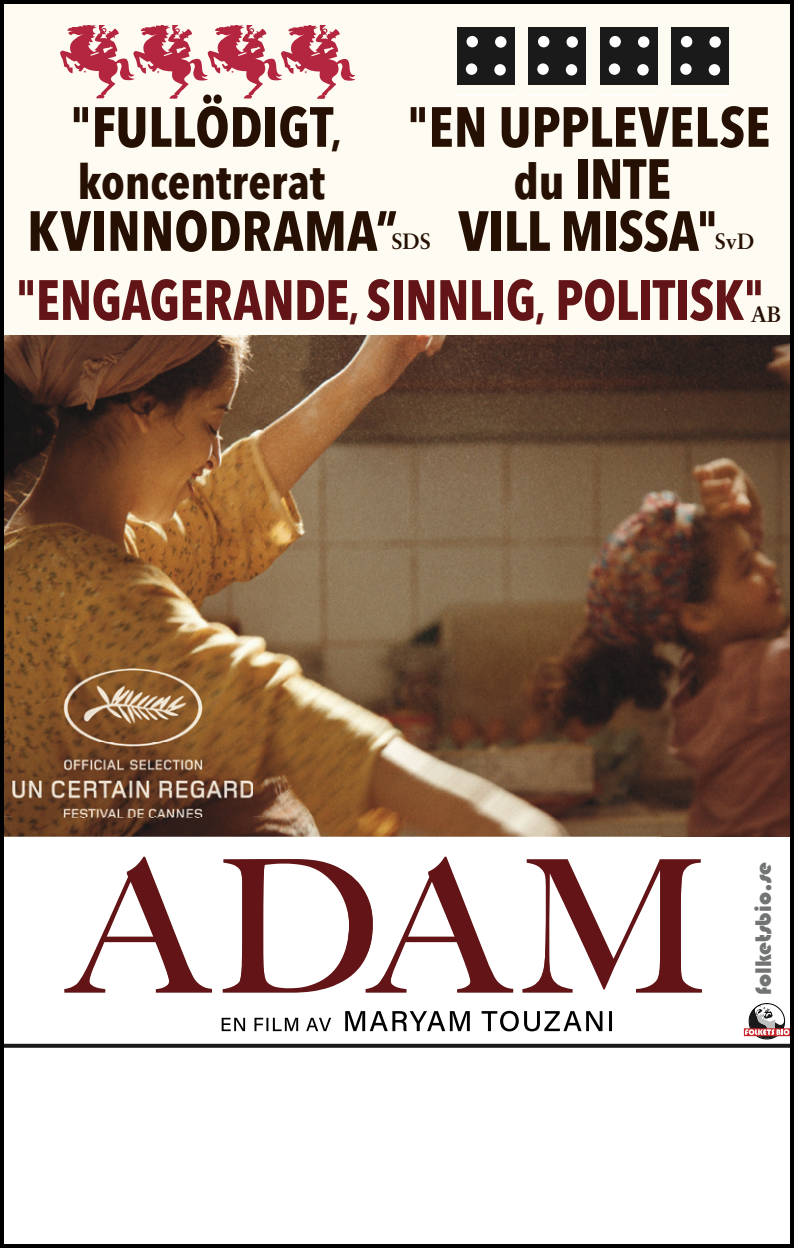
<style>
.page{position:relative;width:794px;height:1248px;background:#fff}
.page>*{position:absolute;margin:0;border:0;box-sizing:border-box;transform-origin:0 0}
.t1{font:500 182.8px "Big Caslon";color:#621416;scale:1.05 1}
.t2{font:700 56.4px "Avenir Next Condensed";letter-spacing:-.01em;color:#621416;scale:.96 1}
.t3{font:700 56px/52px "Avenir Next Condensed";color:#261003;text-align:center}
.t4{font:700 48px "Avenir Next Condensed";letter-spacing:-.005em;color:#261003}
.t5{font:23.2px "Bauhaus 93";color:#727473}
.t6{font:700 22px "Sabon LT Std";color:#261003}
.s1{font-size:40px}
.s2{font-size:48px}
</style>
<div class="page">
<div style="left:0;top:0;width:794px;height:836px;background:#fefcf2"></div>
<svg style="left:5px;top:1043px;width:784px;height:4px;background:#464646"></svg>
<img style="left:5px;top:816px;width:127px;height:20px">
<img style="left:132px;top:816px;width:657px;height:20px">
<img style="left:5px;top:336px;width:784px;height:480px">
<svg style="left:222px;top:1010px;width:390px;height:22px"></svg>
<svg style="left:743px;top:1003px;width:46px;height:36px"></svg>
<svg style="left:60px;top:25px;width:295px;height:74px"></svg>
<div style="left:457px;top:27px;width:57px;height:57px;background:#1a1a1a"></div>
<div style="left:466px;top:36px;width:12px;height:11px;background:#fff;border-radius:50%"></div>
<div style="left:495px;top:36px;width:11px;height:12px;background:#fff;border-radius:50%"></div>
<div style="left:494px;top:64px;width:12px;height:11px;background:#fff;border-radius:50%"></div>
<div style="left:466px;top:63px;width:11px;height:12px;background:#fff;border-radius:50%"></div>
<hr style="left:457px;top:94px;width:58px;height:2px;background:#fff">
<div style="left:528px;top:27px;width:58px;height:57px;background:#1a1a1a"></div>
<div style="left:538px;top:36px;width:11px;height:11px;background:#fff;border-radius:50%"></div>
<div style="left:566px;top:36px;width:12px;height:12px;background:#fff;border-radius:50%"></div>
<div style="left:566px;top:64px;width:11px;height:11px;background:#fff;border-radius:50%"></div>
<div style="left:537px;top:63px;width:12px;height:12px;background:#fff;border-radius:50%"></div>
<hr style="left:529px;top:94px;width:57px;height:2px;background:#fff">
<div style="left:600px;top:27px;width:57px;height:57px;background:#1a1a1a"></div>
<div style="left:609px;top:36px;width:12px;height:11px;background:#fff;border-radius:50%"></div>
<div style="left:638px;top:36px;width:11px;height:12px;background:#fff;border-radius:50%"></div>
<div style="left:637px;top:64px;width:11px;height:11px;background:#fff;border-radius:50%"></div>
<div style="left:609px;top:63px;width:11px;height:12px;background:#fff;border-radius:50%"></div>
<hr style="left:600px;top:94px;width:58px;height:2px;background:#fff">
<div style="left:671px;top:27px;width:57px;height:57px;background:#1a1a1a"></div>
<div style="left:681px;top:36px;width:11px;height:11px;background:#fff;border-radius:50%"></div>
<div style="left:709px;top:36px;width:12px;height:12px;background:#fff;border-radius:50%"></div>
<div style="left:708px;top:64px;width:12px;height:11px;background:#fff;border-radius:50%"></div>
<div style="left:680px;top:63px;width:11px;height:12px;background:#fff;border-radius:50%"></div>
<hr style="left:672px;top:94px;width:57px;height:2px;background:#fff">
<img style="left:13px;top:668px;width:240px;height:149px">
<div style="left:0;top:0;width:794px;height:1247px;border:4px solid #000100"></div>
<p class="t3" style="left:70px;top:101px;width:273px">"FULLÖDIGT<span class="s1">,</span></p>
<p class="t4" style="left:78px;top:152px;width:249px">koncentrerat</p>
<p class="t3" style="left:27px;top:205px;width:372px">KVINNODRAMA”</p>
<p class="t2" style="left:16px;top:265px;width:781px">"ENGAGERANDE<span class="s1">,</span> SINNLIG<span class="s1">,</span> POLITISK"</p>
<p class="t3" style="left:407px;top:101px;width:365px">"EN UPPLEVELSE <span class="s2">du</span> INTE</p>
<p class="t6" style="left:391px;top:228px;width:41px">SDS</p>
<p class="t3" style="left:458px;top:205px;width:261px">VILL MISSA"</p>
<p class="t6" style="left:715px;top:228px;width:41px">SvD</p>
<p class="t6" style="left:751px;top:301px;width:32px">AB</p>
<h1 class="t1" style="left:70px;top:777px;width:608px">ADAM</h1>
<p class="t5" style="left:750px;top:995px;width:135px;rotate:-90deg">folketsbio.se</p>
</div>
